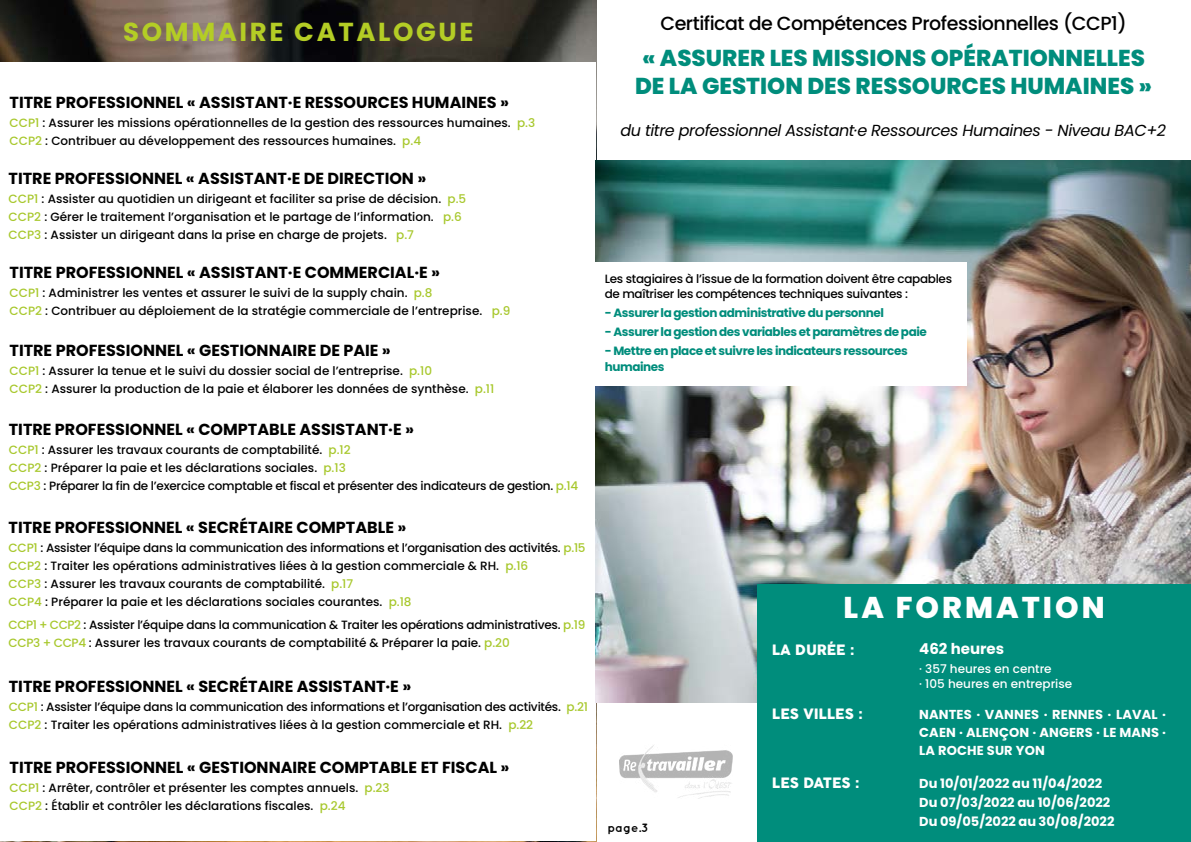
<style>
.page{position:relative;width:1191px;height:842px;background:#fff}
.page>*{position:absolute;margin:0;border:0;box-sizing:border-box;transform-origin:0 0}
.t1{font:800 30px "Poppins";letter-spacing:.1em;color:#fff}
.t2{font:700 26px "Poppins";letter-spacing:.1em;color:#b4cd25}
.t3{font:800 23px/28px "Poppins";color:#008d7c;text-align:center}
.t4{font:500 19px "Poppins";letter-spacing:-.025em;color:#000}
.t5{font:700 16px "Poppins";color:#000}
.t6{font:italic 16px "Poppins";letter-spacing:-.025em;color:#000}
.t7{font:700 15px "Poppins";color:#fff}
.t8{font:14px "Cocogoose";color:#fff}
.t9{font:700 13px/19px "Poppins";letter-spacing:.01em;color:#fff}
.t10{font:500 12px/18px "Poppins";color:#000}
.t11{font:500 12px/18px "Poppins";letter-spacing:-.02em;color:#000}
.t12{font:700 12px/16px "Poppins";letter-spacing:-.035em;color:#008d7c}
.t13{font:500 12px/15px "Poppins";letter-spacing:-.025em;color:#000}
.t14{font:500 12px/15px "Poppins";color:#fff}
.t15{font:700 12px "Quicksand";color:#000}
.s1{color:#a8c82d}
</style>
<div class="page">
<img style="left:0;top:0;width:596px;height:703px">
<div style="left:0;top:62px;width:595px;height:779px;background:#fff"></div>
<img style="left:595px;top:160px;width:596px;height:542px">
<div style="left:757px;top:584px;width:434px;height:258px;background:#008d7c"></div>
<div style="left:595px;top:262px;width:372px;height:124px;background:#fff"></div>
<img style="left:619px;top:745px;width:114px;height:54px">
<h2 class="t2" style="left:123px;top:17px;width:352px">SOMMAIRE CATALOGUE</h2>
<h3 class="t5" style="left:10px;top:93px;width:501px">TITRE PROFESSIONNEL « ASSISTANT·E RESSOURCES HUMAINES »</h3>
<p class="t10" style="left:10px;top:113px;width:527px"><span class="s1">CCP1</span> : Assurer les missions opérationnelles de la gestion des ressources humaines. <span class="s1">p.3<br>CCP2</span> : Contribuer au développement des ressources humaines. <span class="s1">p.4</span></p>
<h3 class="t5" style="left:9px;top:169px;width:419px">TITRE PROFESSIONNEL « ASSISTANT·E DE DIRECTION »</h3>
<p class="t10" style="left:9px;top:190px;width:459px"><span class="s1">CCP1</span> : Assister au quotidien un dirigeant et faciliter sa prise de décision. <span class="s1">p.5<br>CCP2</span> : Gérer le traitement l’organisation et le partage de l’information. <span class="s1">p.6<br>CCP3</span> : Assister un dirigeant dans la prise en charge de projets. <span class="s1">p.7</span></p>
<h3 class="t5" style="left:10px;top:263px;width:432px">TITRE PROFESSIONNEL « ASSISTANT·E COMMERCIAL·E »</h3>
<p class="t10" style="left:10px;top:284px;width:502px"><span class="s1">CCP1</span> : Administrer les ventes et assurer le suivi de la supply chain. <span class="s1">p.8<br>CCP2</span> : Contribuer au déploiement de la stratégie commerciale de l’entreprise. <span class="s1">p.9</span></p>
<h3 class="t5" style="left:10px;top:341px;width:383px">TITRE PROFESSIONNEL « GESTIONNAIRE DE PAIE »</h3>
<p class="t10" style="left:10px;top:362px;width:486px"><span class="s1">CCP1</span> : Assurer la tenue et le suivi du dossier social de l’entreprise. <span class="s1">p.10<br>CCP2</span> : Assurer la production de la paie et élaborer les données de synthèse. <span class="s1">p.11</span></p>
<h3 class="t5" style="left:9px;top:420px;width:406px">TITRE PROFESSIONNEL « COMPTABLE ASSISTANT·E »</h3>
<p class="t10" style="left:9px;top:441px;width:571px"><span class="s1">CCP1</span> : Assurer les travaux courants de comptabilité. <span class="s1">p.12<br>CCP2</span> : Préparer la paie et les déclarations sociales. <span class="s1">p.13<br>CCP3</span> : Préparer la fin de l’exercice comptable et fiscal et présenter des indicateurs de gestion. <span class="s1">p.14</span></p>
<h3 class="t5" style="left:9px;top:518px;width:399px">TITRE PROFESSIONNEL « SECRÉTAIRE COMPTABLE »</h3>
<p class="t10" style="left:9px;top:539px;width:578px"><span class="s1">CCP1</span> : Assister l’équipe dans la communication des informations et l’organisation des activités. <span class="s1">p.15<br>CCP2</span> : Traiter les opérations administratives liées à la gestion commerciale &amp; RH. <span class="s1">p.16<br>CCP3</span> : Assurer les travaux courants de comptabilité. <span class="s1">p.17<br>CCP4</span> : Préparer la paie et les déclarations sociales courantes. <span class="s1">p.18</span></p>
<p class="t11" style="left:9px;top:616px;width:578px"><span class="s1">CCP1 + CCP2</span> : Assister l’équipe dans la communication &amp; Traiter les opérations administratives. <span class="s1">p.19<br>CCP3 + CCP4</span> : Assurer les travaux courants de comptabilité &amp; Préparer la paie. <span class="s1">p.20</span></p>
<h3 class="t5" style="left:9px;top:677px;width:404px">TITRE PROFESSIONNEL « SECRÉTAIRE ASSISTANT·E »</h3>
<p class="t11" style="left:9px;top:698px;width:580px"><span class="s1">CCP1</span> : Assister l’équipe dans la communication des informations et l’organisation des activités. <span class="s1">p.21<br>CCP2</span> : Traiter les opérations administratives liées à la gestion commerciale et RH. <span class="s1">p.22</span></p>
<h3 class="t5" style="left:10px;top:758px;width:501px">TITRE PROFESSIONNEL « GESTIONNAIRE COMPTABLE ET FISCAL »</h3>
<p class="t10" style="left:10px;top:779px;width:381px"><span class="s1">CCP1</span> : Arrêter, contrôler et présenter les comptes annuels. <span class="s1">p.23<br>CCP2</span> : Établir et contrôler les déclarations fiscales. <span class="s1">p.24</span></p>
<h3 class="t4" style="left:660px;top:12px;width:468px">Certificat de Compétences Professionnelles (CCP1)</h3>
<h3 class="t3" style="left:635px;top:44px;width:518px">« ASSURER LES MISSIONS OPÉRATIONNELLES<br>DE LA GESTION DES RESSOURCES HUMAINES »</h3>
<h3 class="t6" style="left:620px;top:121px;width:547px">du titre professionnel Assistant·e Ressources Humaines - Niveau BAC+2</h3>
<p class="t13" style="left:604px;top:272px;width:349px">Les stagiaires à l’issue de la formation doivent être capables de maîtriser les compétences techniques suivantes :</p>
<p class="t12" style="left:604px;top:305px;width:281px">- Assurer la gestion administrative du personnel</p>
<p class="t12" style="left:604px;top:324px;width:324px">- Assurer la gestion des variables et paramètres de paie</p>
<p class="t12" style="left:604px;top:343px;width:304px">- Mettre en place et suivre les indicateurs ressources humaines</p>
<h1 class="t1" style="left:843px;top:590px;width:262px">LA FORMATION</h1>
<p class="t8" style="left:772px;top:640px;width:84px">LA DURÉE :</p>
<p class="t7" style="left:919px;top:640px;width:86px">462 heures</p>
<p class="t14" style="left:919px;top:661px;width:154px">· 357 heures en centre<br>· 105 heures en entreprise</p>
<p class="t15" style="left:607px;top:820px;width:42px">page.3</p>
<p class="t8" style="left:772px;top:704px;width:92px">LES VILLES :</p>
<p class="t8" style="left:772px;top:773px;width:89px">LES DATES :</p>
<p class="t9" style="left:919px;top:705px;width:248px;line-height:18px;text-align:justify">NANTES · VANNES · RENNES · LAVAL · CAEN · ALENÇON · ANGERS · LE MANS · LA ROCHE SUR YON</p>
<p class="t9" style="left:919px;top:774px;width:197px">Du 10/01/2022 au 11/04/2022<br>Du 07/03/2022 au 10/06/2022<br>Du 09/05/2022 au 30/08/2022</p>
</div>
